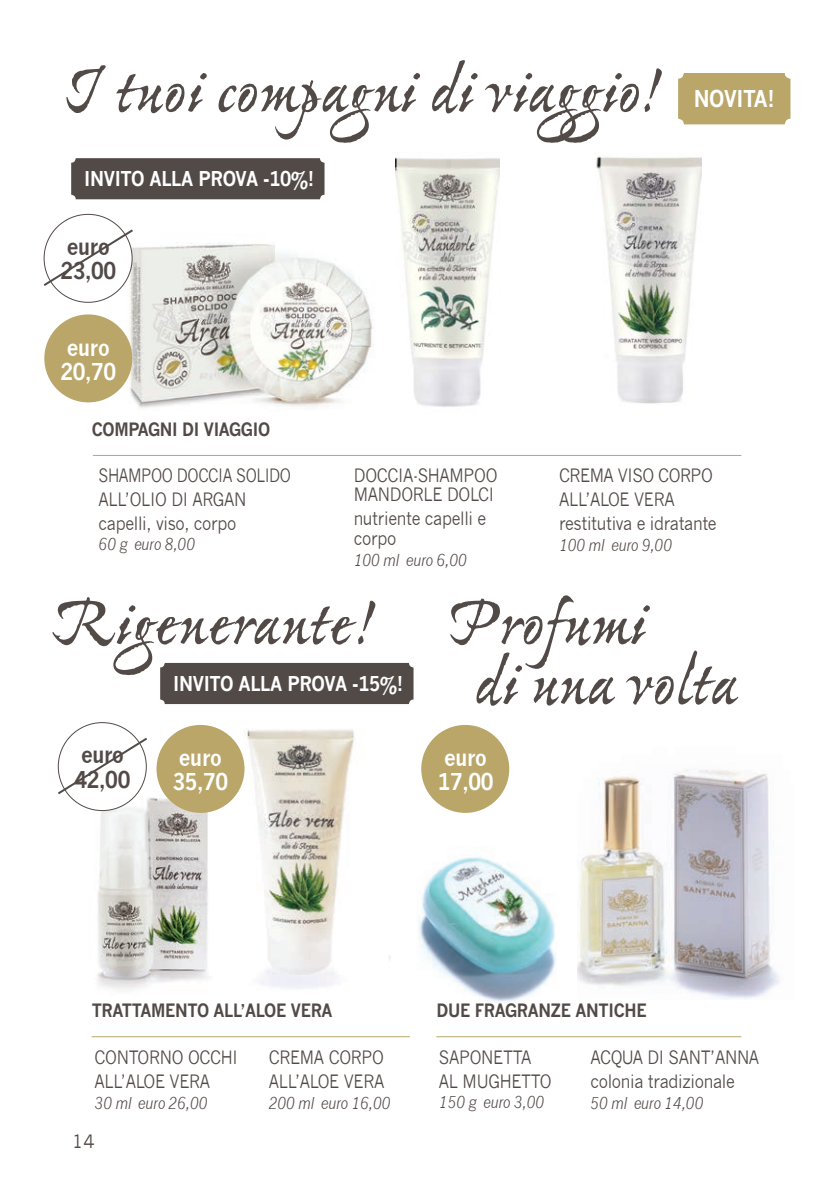
<style>
.page{position:relative;width:840px;height:1191px;background:#fff}
.page>*{position:absolute;margin:0;border:0;box-sizing:border-box;transform-origin:0 0}
.t1{font:700 70.8px "Ex Ponto Pro";letter-spacing:-.01em;color:#524a47}
.t2{font:700 22.6px "News Gothic";letter-spacing:-.02em;color:#fff;scale:.9 1}
.t3{font:700 22.6px "News Gothic";letter-spacing:-.02em;color:#524a47;scale:.9 1}
.t4{font:700 20px "News Gothic";letter-spacing:-.02em;color:#fff;scale:.9 1}
.t5{font:18px/19.4px "News Gothic";letter-spacing:-.02em;color:#524a47;scale:.9 1}
.t6{font:700 18px "News Gothic";letter-spacing:-.02em;color:#524a47;scale:.9 1}
.t7{font:18px "News Gothic";letter-spacing:-.02em;color:#524a47;scale:.85 1}
.t8{font:18px "News Gothic";letter-spacing:-.02em;color:#524a47}
.t9{font:italic 16px "News Gothic";letter-spacing:-.02em;color:#524a47;scale:.9 1}
</style>
<div class="page">
<img style="left:88px;top:796px;width:134px;height:195px">
<div style="left:58px;top:722px;width:88px;height:88px;background:#fff;border-radius:50%"></div>
<img style="left:596px;top:124px;width:105px;height:280px">
<img style="left:99px;top:162px;width:275px;height:246px">
<img style="left:244px;top:729px;width:146px;height:260px">
<img style="left:577px;top:770px;width:203px;height:229px">
<img style="left:419px;top:857px;width:137px;height:145px">
<div style="left:421px;top:725px;width:88px;height:88px;background:#b9a668;border-radius:50%"></div>
<hr style="left:93px;top:455px;width:648px;height:1px;background:#b9a668">
<hr style="left:92px;top:1036px;width:317px;height:1px;background:#b9a668">
<hr style="left:436px;top:1036px;width:305px;height:1px;background:#b9a668">
<svg style="left:57px;top:736px;width:90px;height:60px"></svg>
<div style="left:156px;top:725px;width:88px;height:88px;background:#b9a668;border-radius:50%"></div>
<img style="left:395px;top:157px;width:104px;height:250px">
<div style="left:44px;top:314px;width:88px;height:88px;background:#b9a668;border-radius:50%"></div>
<div style="left:677px;top:73px;width:113px;height:51px;background:#b9a668;border-radius:6px"></div>
<div style="left:160px;top:663px;width:253px;height:41px;background:#524a47;border-radius:5px"></div>
<div style="left:71px;top:158px;width:253px;height:41px;background:#524a47;border-radius:5px"></div>
<div style="left:44px;top:214px;width:88px;height:88px;background:#fff;border-radius:50%"></div>
<svg style="left:43px;top:227px;width:92px;height:61px"></svg>
<p class="t1" style="left:62px;top:46px;width:602px">I tuoi compagni di viaggio!</p>
<p class="t4" style="left:84px;top:167px;width:257px">INVITO ALLA PROVA -10%!</p>
<p class="t3" style="left:67px;top:233px;width:49px">euro</p>
<p class="t3" style="left:60px;top:257px;width:63px">23,00</p>
<p class="t2" style="left:67px;top:333px;width:49px">euro</p>
<p class="t2" style="left:60px;top:357px;width:63px">20,70</p>
<p class="t6" style="left:92px;top:418px;width:200px">COMPAGNI DI VIAGGIO</p>
<p class="t2" style="left:693px;top:85px;width:91px">NOVITA!</p>
<p class="t7" style="left:99px;top:465px;width:228px">SHAMPOO DOCCIA SOLIDO</p>
<p class="t5" style="left:99px;top:489px;width:166px">ALL’OLIO DI ARGAN</p>
<p class="t5" style="left:99px;top:514px;width:154px">capelli, viso, corpo</p>
<p class="t9" style="left:99px;top:535px;width:109px">60 g euro 8,00</p>
<p class="t5" style="left:353px;top:465px;width:161px">DOCCIA-SHAMPOO<br>MANDORLE DOLCI</p>
<p class="t5" style="left:353px;top:509px;width:149px">nutriente capelli e corpo</p>
<p class="t9" style="left:353px;top:550px;width:127px">100 ml euro 6,00</p>
<p class="t5" style="left:558px;top:465px;width:172px">CREMA VISO CORPO</p>
<p class="t5" style="left:558px;top:489px;width:130px">ALL’ALOE VERA</p>
<p class="t5" style="left:558px;top:514px;width:176px">restitutiva e idratante</p>
<p class="t9" style="left:558px;top:535px;width:127px">100 ml euro 9,00</p>
<p class="t1" style="left:51px;top:578px;width:326px">Rigenerante!</p>
<p class="t4" style="left:173px;top:671px;width:257px">INVITO ALLA PROVA -15%!</p>
<p class="t3" style="left:81px;top:741px;width:49px">euro</p>
<p class="t3" style="left:75px;top:765px;width:63px">42,00</p>
<p class="t2" style="left:179px;top:744px;width:49px">euro</p>
<p class="t2" style="left:172px;top:768px;width:63px">35,70</p>
<p class="t1" style="left:447px;top:578px;width:200px">Profumi</p>
<p class="t1" style="left:473px;top:638px;width:266px">di una volta</p>
<p class="t2" style="left:444px;top:744px;width:49px">euro</p>
<p class="t2" style="left:437px;top:768px;width:63px">17,00</p>
<p class="t6" style="left:92px;top:999px;width:269px">TRATTAMENTO ALL’ALOE VERA</p>
<p class="t5" style="left:95px;top:1047px;width:160px">CONTORNO OCCHI</p>
<p class="t5" style="left:95px;top:1071px;width:130px">ALL’ALOE VERA</p>
<p class="t9" style="left:95px;top:1093px;width:127px">30 ml euro 26,00</p>
<p class="t8" style="left:72px;top:1130px;width:24px">14</p>
<p class="t5" style="left:269px;top:1047px;width:129px">CREMA CORPO</p>
<p class="t5" style="left:269px;top:1071px;width:130px">ALL’ALOE VERA</p>
<p class="t9" style="left:269px;top:1093px;width:137px">200 ml euro 16,00</p>
<p class="t6" style="left:436px;top:999px;width:235px">DUE FRAGRANZE ANTICHE</p>
<p class="t5" style="left:438px;top:1047px;width:104px">SAPONETTA</p>
<p class="t5" style="left:438px;top:1071px;width:126px">AL MUGHETTO</p>
<p class="t9" style="left:438px;top:1093px;width:119px">150 g euro 3,00</p>
<p class="t5" style="left:590px;top:1047px;width:189px">ACQUA DI SANT’ANNA</p>
<p class="t5" style="left:590px;top:1071px;width:162px">colonia tradizionale</p>
<p class="t9" style="left:590px;top:1093px;width:127px">50 ml euro 14,00</p>
</div>
